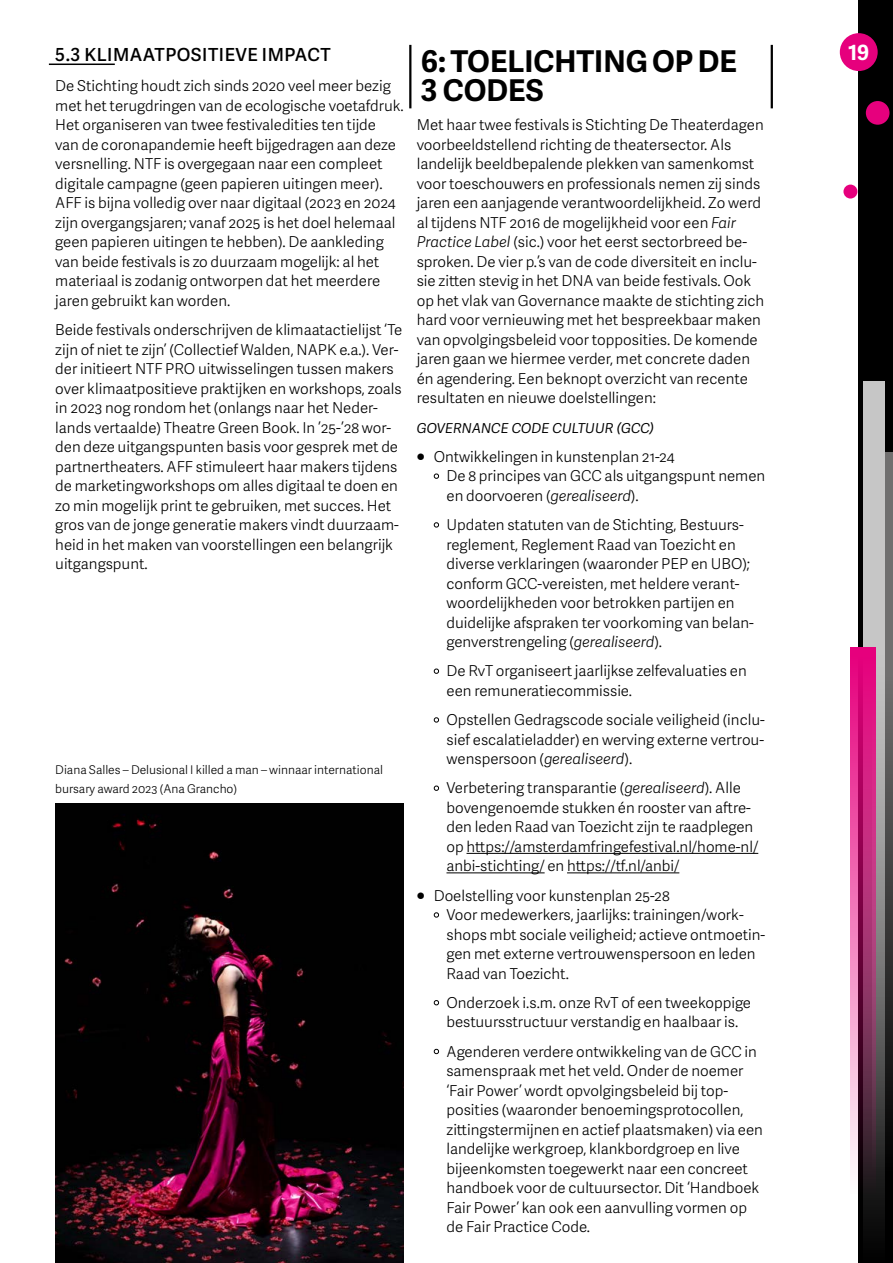
<style>
.page{position:relative;width:893px;height:1263px;background:#fff}
.page>*{position:absolute;margin:0;border:0;box-sizing:border-box;transform-origin:0 0}
.t1{font:700 30px/29.2px "Adelle Sans";color:#000}
.t2{font:700 21px "Adelle Sans";color:#fff}
.t3{font:italic 18px "Adelle Sans Lt";letter-spacing:-.01em;color:#000}
.t4{font:18px "Adelle Sans Sb";letter-spacing:.03em;color:#000}
.t5{font:15px/19.5px "Adelle Sans Lt";color:#000}
.t6{font:12px/19.5px "Adelle Sans Lt";color:#000}
.s1{font-style:italic}
</style>
<div class="page">
<hr style="left:49px;top:64px;width:66px;height:1px;background:#000">
<hr style="left:409px;top:45px;width:2px;height:63px;background:#000">
<hr style="left:771px;top:45px;width:2px;height:63px;background:#000">
<hr style="left:466px;top:853px;width:292px;height:1px;background:#000">
<hr style="left:446px;top:872px;width:99px;height:1px;background:#000">
<hr style="left:567px;top:872px;width:112px;height:1px;background:#000">
<img style="left:55px;top:803px;width:349px;height:460px">
<div style="left:859px;top:0;width:34px;height:1263px;background:#000"></div>
<svg style="left:884px;top:452px;width:9px;height:722px;background:#515050"></svg>
<svg style="left:863px;top:381px;width:21px;height:850px;background:#9b9b9b"></svg>
<svg style="left:850px;top:647px;width:26px;height:546px;background:#b03a7a"></svg>
<div style="left:840px;top:33px;width:38px;height:38px;background:#e6007d;border-radius:50%"></div>
<div style="left:866px;top:101px;width:23px;height:24px;background:#e6007d;border-radius:50%"></div>
<div style="left:843px;top:185px;width:14px;height:14px;background:#e6007d;border-radius:50%"></div>
<p class="t4" style="left:55px;top:41px;width:277px">5.3 KLIMAATPOSITIEVE IMPACT</p>
<p class="t5" style="left:55px;top:76px;width:350px">De Stichting houdt zich sinds 2020 veel meer bezig met het terugdringen van de ecologische voetafdruk.<br>Het organiseren van twee festivaledities ten tijde<br>van de coronapandemie heeft bijgedragen aan deze versnelling. NTF is overgegaan naar een compleet digitale campagne (geen papieren uitingen meer).<br>AFF is bijna volledig over naar digitaal (2023 en 2024 zijn overgangsjaren; vanaf 2025 is het doel helemaal geen papieren uitingen te hebben). De aankleding van beide festivals is zo duurzaam mogelijk: al het materiaal is zodanig ontworpen dat het meerdere jaren gebruikt kan worden.</p>
<p class="t5" style="left:55px;top:319px;width:349px">Beide festivals onderschrijven de klimaatactielijst ‘Te zijn of niet te zijn’ (Collectief Walden, NAPK e.a.). Ver&shy;der initieert NTF PRO uitwisselingen tussen makers over klimaatpositieve praktijken en workshops, zoals in 2023 nog rondom het (onlangs naar het Neder&shy;lands vertaalde) Theatre Green Book. In ’25-’28 wor&shy;den deze uitgangspunten basis voor gesprek met de partnertheaters. AFF stimuleert haar makers tijdens de marketingworkshops om alles digitaal te doen en zo min mogelijk print te gebruiken, met succes. Het gros van de jonge generatie makers vindt duurzaam&shy;heid in het maken van voorstellingen een belangrijk uitgangspunt.</p>
<p class="t6" style="left:55px;top:759px;width:329px">Diana Salles – Delusional I killed a man – winnaar international bursary award 2023 (Ana Grancho)</p>
<h1 class="t1" style="left:421px;top:45px;width:317px">6: TOELICHTING OP DE<br>3 CODES</h1>
<p class="t5" style="left:417px;top:115px;width:349px">Met haar twee festivals is Stichting De Theaterdagen voorbeeldstellend richting de theatersector. Als landelijk beeldbepalende plekken van samenkomst voor toeschouwers en professionals nemen zij sinds jaren een aanjagende verantwoordelijkheid. Zo werd al tijdens NTF 2016 de mogelijkheid voor een <span class="s1">Fair Practice Label</span> (sic.) voor het eerst sectorbreed be&shy;sproken. De vier p.’s van de code diversiteit en inclu&shy;sie zitten stevig in het DNA van beide festivals. Ook op het vlak van Governance maakte de stichting zich hard voor vernieuwing met het bespreekbaar maken van opvolgingsbeleid voor topposities. De komende jaren gaan we hiermee verder, met concrete daden én agendering. Een beknopt overzicht van recente resultaten en nieuwe doelstellingen:</p>
<p class="t3" style="left:417px;top:413px;width:20px">Governance</p>
<p class="t3" style="left:512px;top:413px;width:60px">Code Cultuur</p>
<p class="t3" style="left:617px;top:413px;width:40px">(GCC)</p>
<p class="t5" style="left:446px;top:446px;width:320px;text-indent:-13px">Ontwikkelingen in kunstenplan 21-24<br>De 8 principes van GCC als uitgangspunt nemen en doorvoeren (<span class="s1">gerealiseerd</span>).</p>
<p class="t5" style="left:446px;top:514px;width:309px">Updaten statuten van de Stichting, Bestuurs&shy;reglement, Reglement Raad van Toezicht en diverse verklaringen (waaronder PEP en UBO); conform GCC-vereisten, met heldere verant&shy;woordelijkheden voor betrokken partijen en duidelijke afspraken ter voorkoming van belan&shy;genverstrengeling (<span class="s1">gerealiseerd</span>).</p>
<p class="t5" style="left:446px;top:661px;width:302px">De RvT organiseert jaarlijkse zelfevaluaties en een remuneratiecommissie.</p>
<p class="t5" style="left:446px;top:709px;width:320px;text-align:justify">Opstellen Gedragscode sociale veiligheid (inclu&shy;sief escalatieladder) en werving externe vertrou&shy;wenspersoon (<span class="s1">gerealiseerd</span>).</p>
<p class="t5" style="left:446px;top:778px;width:313px">Verbetering transparantie (<span class="s1">gerealiseerd</span>). Alle bovengenoemde stukken én rooster van aftre&shy;den leden Raad van Toezicht zijn te raadplegen op https://amsterdamfringefestival.nl/home-nl/ anbi-stichting/ en https://tf.nl/anbi/</p>
<p class="t5" style="left:446px;top:885px;width:320px;text-indent:-13px">Doelstelling voor kunstenplan 25-28<br>Voor medewerkers, jaarlijks: trainingen/work&shy;shops mbt sociale veiligheid; actieve ontmoetin&shy;gen met externe vertrouwenspersoon en leden Raad van Toezicht.</p>
<p class="t5" style="left:446px;top:992px;width:306px">Onderzoek i.s.m. onze RvT of een tweekoppige bestuursstructuur verstandig en haalbaar is.</p>
<p class="t5" style="left:446px;top:1041px;width:318px">Agenderen verdere ontwikkeling van de GCC in samenspraak met het veld. Onder de noemer ‘Fair Power’ wordt opvolgingsbeleid bij top&shy;posities (waaronder benoemingsprotocollen, zittingstermijnen en actief plaatsmaken) via een landelijke werkgroep, klankbordgroep en live bijeenkomsten toegewerkt naar een concreet handboek voor de cultuursector. Dit ‘Handboek Fair Power’ kan ook een aanvulling vormen op de Fair Practice Code.</p>
<h2 class="t2" style="left:848px;top:37px;width:22px">19</h2>
</div>
